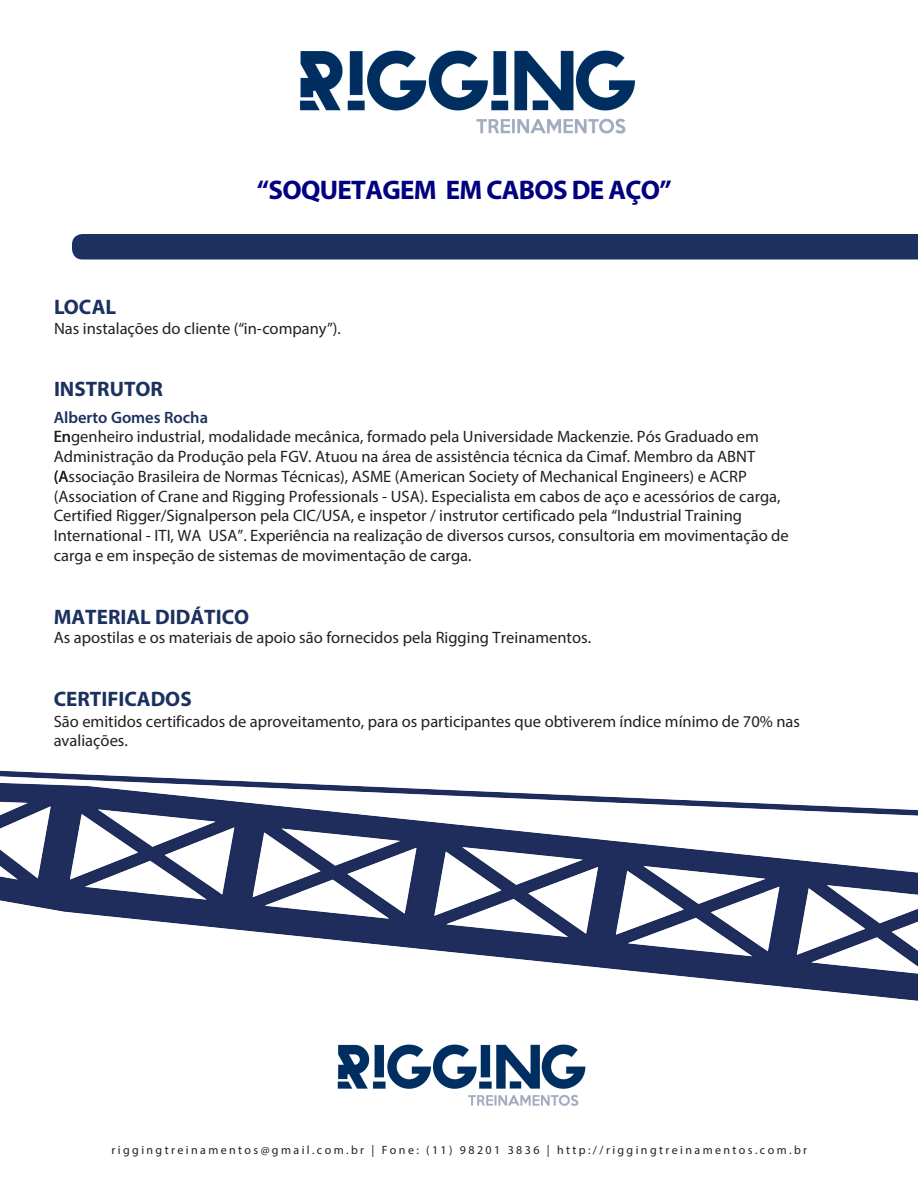
<style>
.page{position:relative;width:918px;height:1188px;background:#fff}
.page>*{position:absolute;margin:0;border:0;box-sizing:border-box;transform-origin:0 0}
.t1{font:700 27px "Myriad Pro";letter-spacing:-.025em;color:#000080}
.t2{font:700 21px "Myriad Pro";color:#1c3160}
.t3{font:16.5px/19.8px "Myriad Pro";color:#231f20}
.t4{font:600 16.5px "Myriad Pro";color:#1c3160}
.t5{font:12px "Myriad Pro";letter-spacing:.2em;color:#231f20}
</style>
<div class="page">
<img style="left:299px;top:50px;width:336px;height:84px">
<img style="left:0;top:770px;width:918px;height:231px">
<img style="left:337px;top:1044px;width:249px;height:62px">
<div style="left:72px;top:234px;width:846px;height:26px;background:#1c3160"></div>
<h1 class="t1" style="left:257px;top:172px;width:416px">“SOQUETAGEM EM CABOS DE AÇO”</h1>
<p class="t2" style="left:54px;top:293px;width:64px">LOCAL</p>
<p class="t3" style="left:54px;top:318px;width:288px">Nas instalações do cliente (“in-company”).</p>
<p class="t2" style="left:54px;top:376px;width:111px">INSTRUTOR</p>
<p class="t4" style="left:54px;top:407px;width:156px">Alberto Gomes Rocha</p>
<p class="t3" style="left:54px;top:427px;width:737px">Engenheiro industrial, modalidade mecânica, formado pela Universidade Mackenzie. Pós Graduado em Administração da Produção pela FGV. Atuou na área de assistência técnica da Cimaf. Membro da ABNT (Associação Brasileira de Normas Técnicas), ASME (American Society of Mechanical Engineers) e ACRP (Association of Crane and Rigging Professionals - USA). Especialista em cabos de aço e acessórios de carga, Certified Rigger/Signalperson pela CIC/USA, e inspetor / instrutor certificado pela “Industrial Training International - ITI, WA USA”. Experiência na realização de diversos cursos, consultoria em movimentação de carga e em inspeção de sistemas de movimentação de carga.</p>
<p class="t2" style="left:54px;top:603px;width:197px">MATERIAL DIDÁTICO</p>
<p class="t3" style="left:54px;top:628px;width:539px">As apostilas e os materiais de apoio são fornecidos pela Rigging Treinamentos.</p>
<p class="t2" style="left:54px;top:686px;width:139px">CERTIFICADOS</p>
<p class="t3" style="left:54px;top:712px;width:748px;line-height:18.9px">São emitidos certificados de aproveitamento, para os participantes que obtiverem índice mínimo de 70% nas avaliações.</p>
<p class="t5" style="left:112px;top:1143px;width:697px">riggingtreinamentos@gmail.com.br | Fone: (11) 98201 3836 | http://riggingtreinamentos.com.br</p>
</div>
